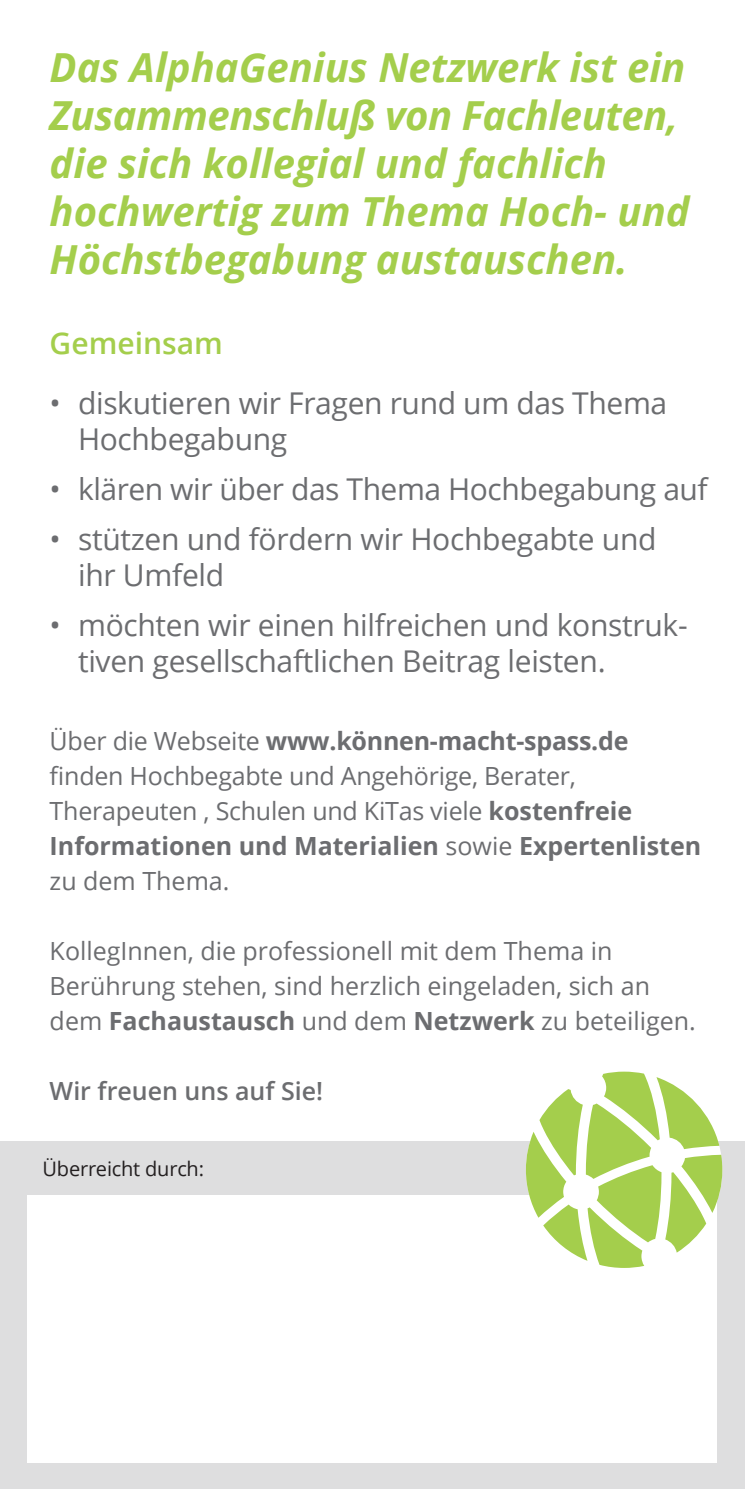
<style>
.page{position:relative;width:745px;height:1489px;background:#fff}
.page>*{position:absolute;margin:0;border:0;box-sizing:border-box;transform-origin:0 0}
.t1{font:italic 700 40px/48px "Open Sans";color:#a4ce4c}
.t2{font:30px/36px "Open Sans";letter-spacing:-.01em;color:#6c6d70}
.t3{font:600 30px "Open Sans";color:#a4ce4c}
.t4{font:25px/35px "Open Sans";color:#6c6d70}
.t5{font:600 25px "Open Sans";color:#6c6d70}
.t6{font:20px "Open Sans";letter-spacing:-.01em;color:#231f20}
.s1{font-weight:700}
</style>
<div class="page">
<div style="left:0;top:1141px;width:744px;height:347px;background:#dededf"></div>
<div style="left:28px;top:1194px;width:688px;height:268px;background:#fff"></div>
<svg style="left:525px;top:1071px;width:196px;height:196px"></svg>
<h1 class="t1" style="left:50px;top:42px;width:641px">Das AlphaGenius Netzwerk ist ein<br>Zusammenschluß von Fachleuten, die sich kollegial und fachlich hochwertig zum Thema Hoch- und<br>Höchstbegabung austauschen.</h1>
<p class="t3" style="left:50px;top:323px;width:175px">Gemeinsam</p>
<p class="t2" style="left:78px;top:384px;width:590px;text-indent:-28px">• diskutieren wir Fragen rund um das Thema<br>Hochbegabung</p>
<p class="t2" style="left:50px;top:470px;width:659px">• klären wir über das Thema Hochbegabung auf</p>
<p class="t2" style="left:78px;top:520px;width:579px;text-indent:-28px">• stützen und fördern wir Hochbegabte und ihr Umfeld</p>
<p class="t2" style="left:78px;top:606px;width:610px;text-indent:-28px">• möchten wir einen hilfreichen und konstruk&shy;tiven gesellschaftlichen Beitrag leisten.</p>
<p class="t4" style="left:50px;top:722px;width:652px">Über die Webseite <span class="s1">www.können-macht-spass.de </span>finden Hochbegabte und Angehörige, Berater, Therapeuten , Schulen und KiTas viele <span class="s1">kostenfreie Informationen und Materialien</span> sowie <span class="s1">Expertenlisten </span>zu dem Thema.</p>
<p class="t4" style="left:50px;top:932px;width:647px">KollegInnen, die professionell mit dem Thema in<br>Berü hrung stehen, sind herzlich eingeladen, sich an dem <span class="s1">Fachaustausch</span> und dem <span class="s1">Netzwerk</span> zu beteiligen.</p>
<p class="t5" style="left:50px;top:1073px;width:275px">Wir freuen uns auf Sie!</p>
<p class="t6" style="left:43px;top:1155px;width:163px">Überreicht durch:</p>
</div>
